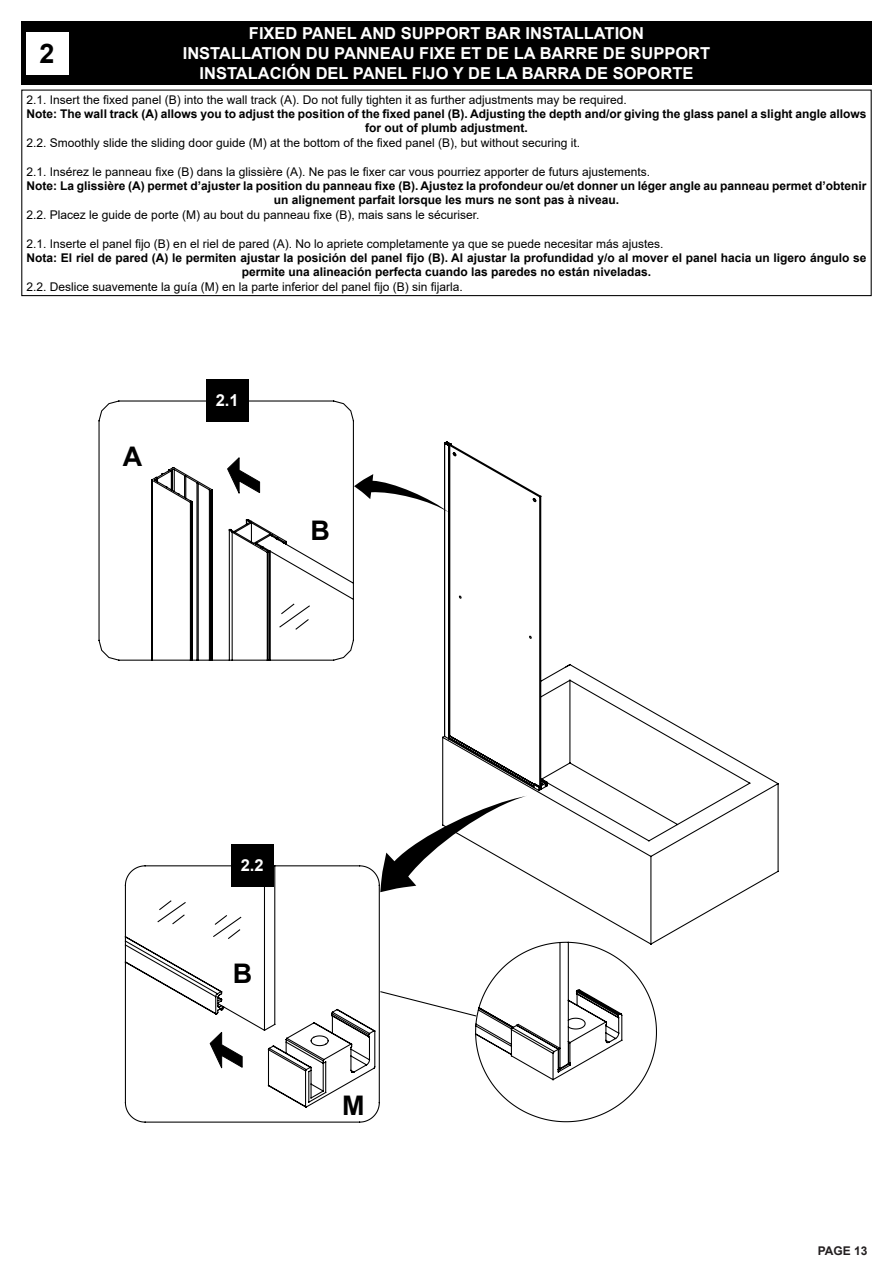
<style>
.page{position:relative;width:893px;height:1263px;background:#fff}
.page>*{position:absolute;margin:0;border:0;box-sizing:border-box;transform-origin:0 0}
.t1{font:700 27px "Arial";color:#000}
.t2{font:700 16.5px "Arial";color:#fff}
.t3{font:12px "Arial";color:#000}
.t4{font:700 12px/14.4px "Arial";color:#000;text-align:center}
.t5{font:700 12px "Arial";color:#231f20}
</style>
<div class="page">
<div style="left:21px;top:21px;width:851px;height:64px;background:#000"></div>
<div style="left:21px;top:90px;width:851px;height:206px;border:1px solid #000"></div>
<div style="left:26px;top:32px;width:42px;height:42px;background:#fff"></div>
<svg style="left:98px;top:400px;width:256px;height:261px"></svg>
<div style="left:206px;top:379px;width:42px;height:43px;background:#000"></div>
<svg style="left:227px;top:456px;width:33px;height:41px"></svg>
<svg style="left:124px;top:865px;width:256px;height:258px"></svg>
<svg style="left:209px;top:1030px;width:34px;height:41px"></svg>
<svg style="left:379px;top:941px;width:278px;height:182px"></svg>
<div style="left:231px;top:844px;width:43px;height:42px;background:#000"></div>
<svg style="left:441px;top:664px;width:338px;height:281px"></svg>
<svg style="left:354px;top:441px;width:195px;height:451px"></svg>
<p class="t2" style="left:249px;top:22px;width:397px">FIXED PANEL AND SUPPORT BAR INSTALLATION</p>
<p class="t2" style="left:183px;top:42px;width:529px">INSTALLATION DU PANNEAU FIXE ET DE LA BARRE DE SUPPORT</p>
<p class="t2" style="left:200px;top:62px;width:495px">INSTALACIÓN DEL PANEL FIJO Y DE LA BARRA DE SOPORTE</p>
<p class="t3" style="left:27px;top:91px;width:602px">2.1. Insert the fixed panel (B) into the wall track (A). Do not fully tighten it as further adjustments may be required.</p>
<p class="t4" style="left:27px;top:107px;width:841px">Note: The wall track (A) allows you to adjust the position of the fixed panel (B). Adjusting the depth and/or giving the glass panel a slight angle allows for out of plumb adjustment.</p>
<p class="t3" style="left:27px;top:134px;width:555px">2.2. Smoothly slide the sliding door guide (M) at the bottom of the fixed panel (B), but without securing it.</p>
<p class="t3" style="left:27px;top:163px;width:625px">2.1. Insérez le panneau fixe (B) dans la glissière (A). Ne pas le fixer car vous pourriez apporter de futurs ajustements.</p>
<p class="t4" style="left:27px;top:179px;width:841px">Note: La glissière (A) permet d’ajuster la position du panneau fixe (B). Ajustez la profondeur ou/et donner un léger angle au panneau permet d’obtenir un alignement parfait lorsque les murs ne sont pas à niveau.</p>
<p class="t3" style="left:27px;top:206px;width:454px">2.2. Placez le guide de porte (M) au bout du panneau fixe (B), mais sans le sécuriser.</p>
<p class="t3" style="left:27px;top:235px;width:638px">2.1. Inserte el panel fijo (B) en el riel de pared (A). No lo apriete completamente ya que se puede necesitar más ajustes.</p>
<p class="t4" style="left:27px;top:251px;width:841px">Nota: El riel de pared (A) le permiten ajustar la posición del panel fijo (B). Al ajustar la profundidad y/o al mover el panel hacia un ligero ángulo se permite una alineación perfecta cuando las paredes no están niveladas.</p>
<p class="t3" style="left:27px;top:278px;width:438px">2.2. Deslice suavemente la guía (M) en la parte inferior del panel fijo (B) sin fijarla.</p>
<p class="t1" style="left:40px;top:34px;width:17px">2</p>
<p class="t1" style="left:123px;top:437px;width:21px">A</p>
<p class="t2" style="left:216px;top:389px;width:24px">2.1</p>
<p class="t1" style="left:310px;top:512px;width:21px">B</p>
<p class="t2" style="left:241px;top:854px;width:24px">2.2</p>
<p class="t1" style="left:233px;top:954px;width:21px">B</p>
<p class="t1" style="left:342px;top:1086px;width:24px">M</p>
<p class="t5" style="left:818px;top:1242px;width:51px">PAGE 13</p>
</div>
